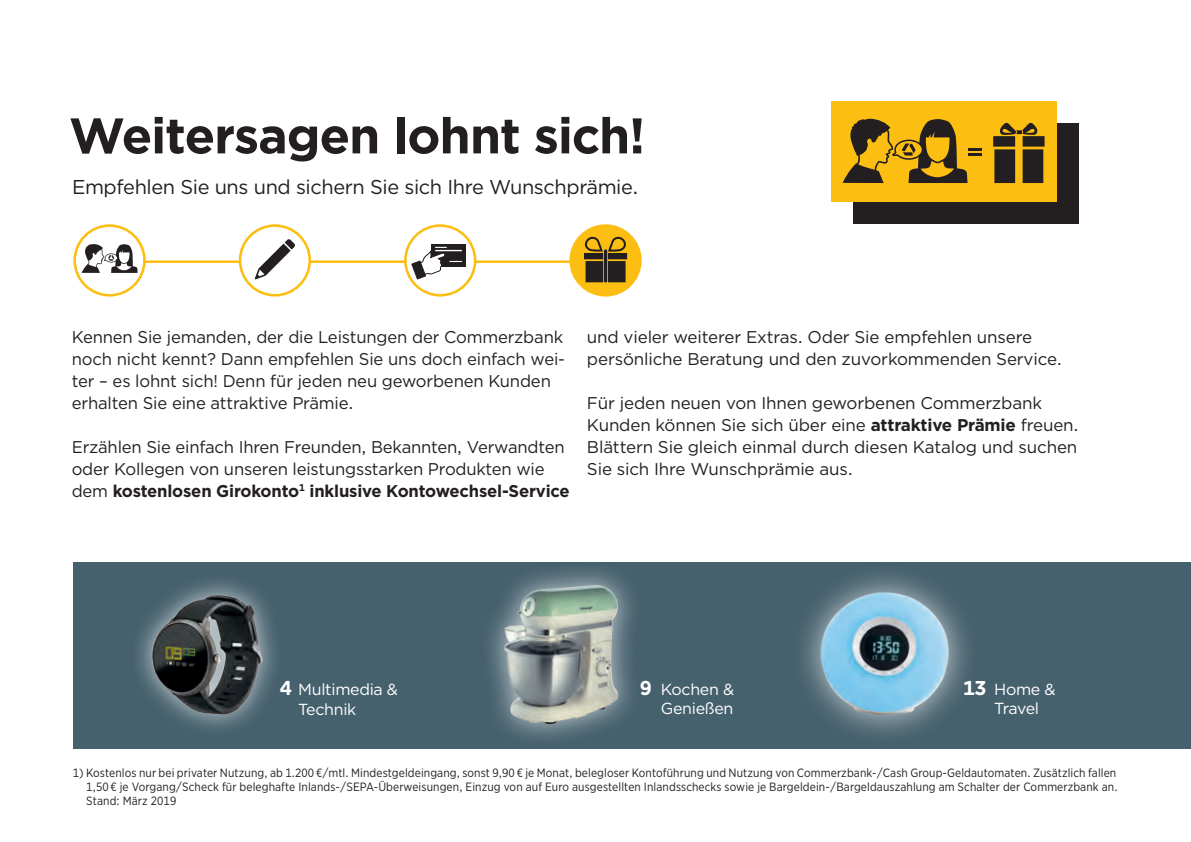
<style>
.page{position:relative;width:1191px;height:842px;background:#fff}
.page>*{position:absolute;margin:0;border:0;box-sizing:border-box;transform-origin:0 0}
.t1{font:700 50px "Gotham";letter-spacing:-.02em;color:#231f20}
.t2{font:20px "Gotham";letter-spacing:-.02em;color:#231f20}
.t3{font:700 20px "Gotham";color:#fff}
.t4{font:17px/22px "Gotham";letter-spacing:-.01em;color:#231f20}
.t5{font:16px/19.2px "Gotham";letter-spacing:-.02em;color:#fff}
.t6{font:12px/14px "Gotham Narrow";letter-spacing:.01em;color:#231f20;text-align:justify}
.s1{font-weight:700}
.s2{font-weight:700;font-size:20px}
</style>
<div class="page">
<div style="left:74px;top:562px;width:1117px;height:187px;background:#46616e"></div>
<img style="left:138px;top:581px;width:137px;height:147px">
<div style="left:480px;top:560px;width:163px;height:188px;background:#fff;opacity:.75"></div>
<img style="left:487px;top:585px;width:149px;height:141px">
<img style="left:803px;top:575px;width:164px;height:156px">
<hr style="left:92px;top:260px;width:541px;height:3px;background:#fdbe12">
<div style="left:405px;top:226px;width:70px;height:69px;background:#fff;border-radius:50%"></div>
<div style="left:404px;top:224px;width:72px;height:73px;border:3px solid #fdbe12;border-radius:50%"></div>
<div style="left:431px;top:244px;width:34px;height:22px;background:#231f20"></div>
<svg style="left:410px;top:247px;width:52px;height:33px"></svg>
<div style="left:240px;top:226px;width:70px;height:69px;background:#fff;border-radius:50%"></div>
<div style="left:239px;top:224px;width:72px;height:73px;border:3px solid #fdbe12;border-radius:50%"></div>
<svg style="left:255px;top:239px;width:40px;height:40px"></svg>
<div style="left:571px;top:226px;width:69px;height:69px;background:#fdbe12;border-radius:50%"></div>
<div style="left:569px;top:224px;width:72px;height:73px;border:3px solid #fdbe12;border-radius:50%"></div>
<svg style="left:584px;top:236px;width:43px;height:46px"></svg>
<div style="left:75px;top:226px;width:69px;height:69px;background:#fff;border-radius:50%"></div>
<div style="left:73px;top:224px;width:73px;height:73px;border:3px solid #fdbe12;border-radius:50%"></div>
<svg style="left:82px;top:244px;width:56px;height:29px"></svg>
<div style="left:854px;top:123px;width:225px;height:101px;background:#231f20"></div>
<div style="left:831px;top:101px;width:225px;height:100px;background:#fdbe12"></div>
<svg style="left:842px;top:119px;width:139px;height:64px"></svg>
<svg style="left:993px;top:123px;width:51px;height:60px"></svg>
<h1 class="t1" style="left:69px;top:103px;width:578px">Weitersagen lohnt sich!</h1>
<p class="t2" style="left:72px;top:174px;width:568px">Empfehlen Sie uns und sichern Sie sich Ihre Wunschprämie.</p>
<p class="t4" style="left:72px;top:325px;width:495px">Kennen Sie jemanden, der die Leistungen der Commerzbank noch nicht kennt? Dann empfehlen Sie uns doch einfach wei&shy;ter – es lohnt sich! Denn für jeden neu geworbenen Kunden erhalten Sie eine attraktive Prämie.</p>
<p class="t4" style="left:72px;top:435px;width:499px">Erzählen Sie einfach Ihren Freunden, Bekannten, Verwandten oder Kollegen von unseren leistungsstarken Produkten wie dem <span class="s1">kostenlosen Girokonto</span><sup>1</sup> <span class="s1">inklusive Kontowechsel-Service</span></p>
<p class="t4" style="left:587px;top:325px;width:476px">und vieler weiterer Extras. Oder Sie empfehlen unsere persönliche Beratung und den zuvorkommenden Service.</p>
<p class="t4" style="left:587px;top:391px;width:493px">Für jeden neuen von Ihnen geworbenen Commerzbank Kunden können Sie sich über eine <span class="s1">attraktive Prämie</span> freuen.<br>Blättern Sie gleich einmal durch diesen Katalog und suchen Sie sich Ihre Wunschprämie aus.</p>
<p class="t3" style="left:280px;top:675px;width:13px">4</p>
<p class="t5" style="left:298px;top:680px;width:101px">Multimedia &amp;<br>Technik</p>
<p class="t5" style="left:640px;top:679px;width:96px;text-align:right"><span class="s2">9</span> Kochen &amp;<br>Genießen</p>
<p class="t5" style="left:994px;top:679px;width:63px;text-indent:-31px"><span class="s2">13</span> Home &amp;<br>Travel</p>
<p class="t6" style="left:86px;top:766px;width:1032px;text-indent:-14px">1) Kostenlos nur bei privater Nutzung, ab 1.200 €/mtl. Mindestgeldeingang, sonst 9,90 € je Monat, belegloser Kontoführung und Nutzung von Commerzbank-/Cash Group-Geldautomaten. Zusätzlich fallen 1,50 € je Vorgang/Scheck für beleghafte Inlands-/SEPA-Überweisungen, Einzug von auf Euro ausgestellten Inlandsschecks sowie je Bargeldein-/Bargeldauszahlung am Schalter der Commerzbank an.<br>Stand: März 2019</p>
</div>
